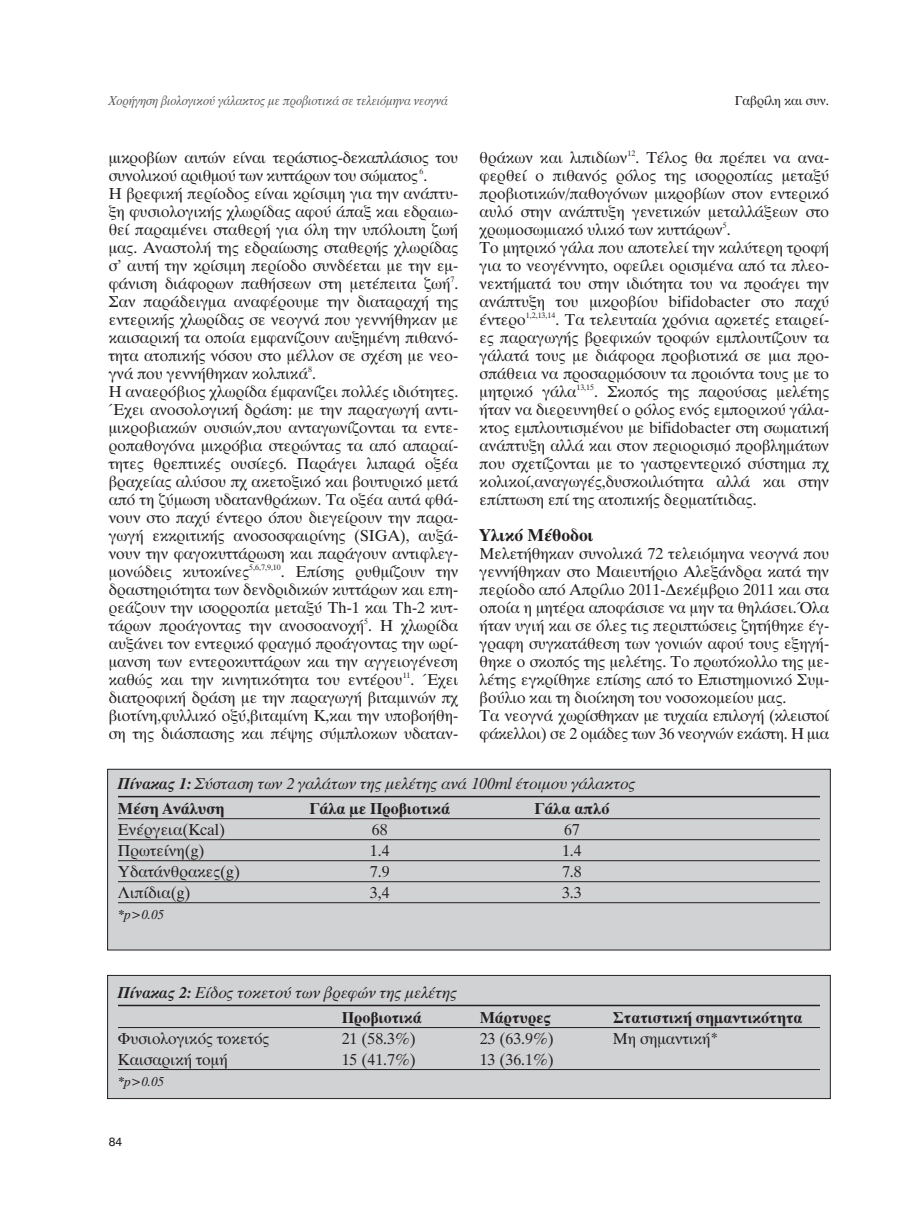
<style>
.page{position:relative;width:915px;height:1212px;background:#fff}
.page>*{position:absolute;margin:0;border:0;box-sizing:border-box;transform-origin:0 0}
.t1{font:18px "UB Times Bold";color:#231f20}
.t2{font:16.5px/18px "UB Times";color:#231f20}
.t3{font:16.5px "UB Times Italic";color:#231f20}
.t4{font:16.5px "UB Times Bold";color:#231f20}
.t5{font:13.5px "UB Times Italic";color:#57585a;scale:.9 1}
.t6{font:13.5px "UB Times";color:#231f20}
.t7{font:13.5px "UB Times Italic";color:#231f20}
.t8{font:12px "UB Helvetica";color:#231f20}
.s1{font-family:"UB Times Bold";font-style:italic}
</style>
<div class="page">
<div style="left:108px;top:976px;width:721px;height:122px;background:#d1d2d4"></div>
<div style="left:107px;top:975px;width:723px;height:124px;border:1px solid #231f20"></div>
<hr style="left:118px;top:1004px;width:701px;height:2px;background:#231f20">
<hr style="left:118px;top:1027px;width:701px;height:1px;background:#231f20">
<hr style="left:118px;top:1069px;width:701px;height:1px;background:#231f20">
<div style="left:108px;top:769px;width:721px;height:180px;background:#d1d2d4"></div>
<div style="left:107px;top:769px;width:723px;height:181px;border:1px solid #231f20"></div>
<hr style="left:118px;top:796px;width:701px;height:1px;background:#231f20">
<hr style="left:118px;top:818px;width:701px;height:1px;background:#231f20">
<hr style="left:118px;top:839px;width:701px;height:1px;background:#231f20">
<hr style="left:118px;top:860px;width:701px;height:1px;background:#231f20">
<hr style="left:118px;top:881px;width:701px;height:1px;background:#231f20">
<hr style="left:118px;top:902px;width:701px;height:1px;background:#231f20">
<p class="t5" style="left:109px;top:93px;width:379px">Χορήγηση βιολογικού γάλακτος με προβιoτικά σε τελειόμηνα νεογνά</p>
<p class="t6" style="left:734px;top:93px;width:96px">Γαβρίλη και συν.</p>
<p class="t2" style="left:109px;top:149px;width:351px">μικροβίων αυτών είναι τεράστιος-δεκαπλάσιος του συνολικού αριθμού των κυττάρων του σώματος <sup>6</sup>.<br>Η βρεφική περίοδος είναι κρίσιμη για την ανάπτυ&shy;ξη φυσιολογικής χλωρίδας αφού άπαξ και εδραιω&shy;θεί παραμένει σταθερή για όλη την υπόλοιπη ζωή μας. Αναστολή της εδραίωσης σταθερής χλωρίδας σ’ αυτή την κρίσιμη περίοδο συνδέεται με την εμ&shy;φάνιση διάφορων παθήσεων στη μετέπειτα ζωή<sup>7</sup>.<br>Σαν παράδειγμα αναφέρουμε την διαταραχή της εντερικής χλωρίδας σε νεογνά που γεννήθηκαν με καισαρική τα οποία εμφανίζουν αυξημένη πιθανό&shy;τητα ατοπικής νόσου στο μέλλον σε σχέση με νεο&shy;γνά που γεννήθηκαν κολπικά<sup>8</sup>.<br>Η αναερόβιος χλωρίδα έμφανίζει πολλές ιδιότητες.<br>Έχει ανοσολογική δράση: με την παραγωγή αντι&shy;μικροβιακών ουσιών,που ανταγωνίζονται τα εντε&shy;ροπαθογόνα μικρόβια στερώντας τα από απαραί&shy;τητες θρεπτικές ουσίες6. Παράγει λιπαρά οξέα βραχείας αλύσου πχ ακετοξικό και βουτυρικό μετά από τη ζύμωση υδατανθράκων. Τα οξέα αυτά φθά&shy;νουν στο παχύ έντερο όπου διεγείρουν την παρα&shy;γωγή εκκριτικής ανοσοσφαιρίνης (SIGA), αυξά&shy;νουν την φαγοκυττάρωση και παράγουν αντιφλεγ&shy;μονώδεις κυτοκίνες<sup>5,6,7,9,10</sup>. Επίσης ρυθμίζουν την δραστηριότητα των δενδριδικών κυττάρων και επη&shy;ρεάζουν την ισορροπία μεταξύ Th-1 και Th-2 κυτ&shy;τάρων προάγοντας την ανοσοανοχή<sup>5</sup>. Η χλωρίδα αυξάνει τον εντερικό φραγμό προάγοντας την ωρί&shy;μανση των εντεροκυττάρων και την αγγειογένεση καθώς και την κινητικότητα του εντέρου<sup>11</sup>. Έχει διατροφική δράση με την παραγωγή βιταμινών πχ βιοτίνη,φυλλικό οξύ,βιταμίνη Κ,και την υποβοήθη&shy;ση της διάσπασης και πέψης σύμπλοκων υδαταν-</p>
<p class="t2" style="left:479px;top:149px;width:351px">θράκων και λιπιδίων<sup>12</sup>. Τέλος θα πρέπει να ανα&shy;φερθεί ο πιθανός ρόλος της ισορροπίας μεταξύ προβιοτικών/παθογόνων μικροβίων στον εντερικό αυλό στην ανάπτυξη γενετικών μεταλλάξεων στο χρωμοσωμιακό υλικό των κυττάρων<sup>5</sup>.<br>Το μητρικό γάλα που αποτελεί την καλύτερη τροφή για το νεογέννητο, οφείλει ορισμένα από τα πλεο&shy;νεκτήματά του στην ιδιότητα του να προάγει την ανάπτυξη του μικροβίου bifidobacter στο παχύ έντερο<sup>1,2,13,14</sup>. Τα τελευταία χρόνια αρκετές εταιρεί&shy;ες παραγωγής βρεφικών τροφών εμπλουτίζουν τα γάλατά τους με διάφορα προβιοτικά σε μια προ&shy;σπάθεια να προσαρμόσουν τα προιόντα τους με το μητρικό γάλα<sup>13,15</sup>. Σκοπός της παρούσας μελέτης ήταν να διερευνηθεί ο ρόλος ενός εμπορικού γάλα&shy;κτος εμπλουτισμένου με bifidobacter στη σωματική ανάπτυξη αλλά και στον περιορισμό προβλημάτων που σχετίζονται με το γαστρεντερικό σύστημα πχ κολικοί,αναγωγές,δυσκοιλιότητα αλλά και στην επίπτωση επί της ατοπικής δερματίτιδας.</p>
<p class="t1" style="left:479px;top:525px;width:115px">Υλικό Μέθοδοι</p>
<p class="t2" style="left:479px;top:545px;width:351px">Μελετήθηκαν συνολικά 72 τελειόμηνα νεογνά που γεννήθηκαν στο Μαιευτήριο Αλεξάνδρα κατά την περίοδο από Απρίλιο 2011-Δεκέμβριο 2011 και στα οποία η μητέρα αποφάσισε να μην τα θηλάσει.Όλα ήταν υγιή και σε όλες τις περιπτώσεις ζητήθηκε έγ&shy;γραφη συγκατάθεση των γονιών αφού τους εξηγή&shy;θηκε ο σκοπός της μελέτης. Το πρωτόκολλο της με&shy;λέτης εγκρίθηκε επίσης από το Επιστημονικό Συμ&shy;βούλιο και τη διοίκηση του νοσοκομείου μας.<br>Τα νεογνά χωρίσθηκαν με τυχαία επιλογή (κλειστοί φάκελλοι) σε 2 ομάδες των 36 νεογνών εκάστη. Η μια</p>
<p class="t3" style="left:118px;top:774px;width:519px"><span class="s1">Πίνακας 1:</span> Σύσταση των 2 γαλάτων της μελέτης ανά 100ml έτοιμου γάλακτος</p>
<p class="t4" style="left:118px;top:799px;width:108px">Μέση Ανάλυση</p>
<p class="t4" style="left:309px;top:799px;width:142px">Γάλα με Προβιοτικά</p>
<p class="t4" style="left:534px;top:799px;width:76px">Γάλα απλό</p>
<p class="t2" style="left:118px;top:821px;width:109px">Ενέργεια(Κcal)</p>
<p class="t2" style="left:371px;top:821px;width:17px">68</p>
<p class="t2" style="left:563px;top:821px;width:17px">67</p>
<p class="t2" style="left:118px;top:842px;width:88px">Πρωτείνη(g)</p>
<p class="t2" style="left:370px;top:842px;width:21px">1.4</p>
<p class="t2" style="left:562px;top:842px;width:21px">1.4</p>
<p class="t2" style="left:118px;top:863px;width:123px">Υδατάνθρακες(g)</p>
<p class="t2" style="left:370px;top:863px;width:21px">7.9</p>
<p class="t2" style="left:562px;top:863px;width:21px">7.8</p>
<p class="t2" style="left:118px;top:884px;width:74px">Λιπίδια(g)</p>
<p class="t2" style="left:370px;top:884px;width:21px">3,4</p>
<p class="t2" style="left:562px;top:884px;width:21px">3.3</p>
<p class="t7" style="left:118px;top:907px;width:48px">*p&gt;0.05</p>
<p class="t3" style="left:118px;top:983px;width:341px"><span class="s1">Πίνακας 2:</span> Είδος τοκετού των βρεφών της μελέτης</p>
<p class="t4" style="left:341px;top:1008px;width:81px">Προβιοτικά</p>
<p class="t4" style="left:479px;top:1008px;width:73px">Μάρτυρες</p>
<p class="t4" style="left:612px;top:1008px;width:191px">Στατιστική σημαντικότητα</p>
<p class="t2" style="left:118px;top:1030px;width:153px">Φυσιολογικός τοκετός</p>
<p class="t2" style="left:341px;top:1030px;width:76px">21 (58.3%)</p>
<p class="t2" style="left:479px;top:1030px;width:76px">23 (63.9%)</p>
<p class="t2" style="left:612px;top:1030px;width:107px">Μη σημαντική*</p>
<p class="t2" style="left:118px;top:1051px;width:111px">Καισαρική τομή</p>
<p class="t2" style="left:341px;top:1051px;width:76px">15 (41.7%)</p>
<p class="t2" style="left:479px;top:1051px;width:76px">13 (36.1%)</p>
<p class="t7" style="left:118px;top:1074px;width:48px">*p&gt;0.05</p>
<p class="t8" style="left:109px;top:1135px;width:15px">84</p>
</div>
